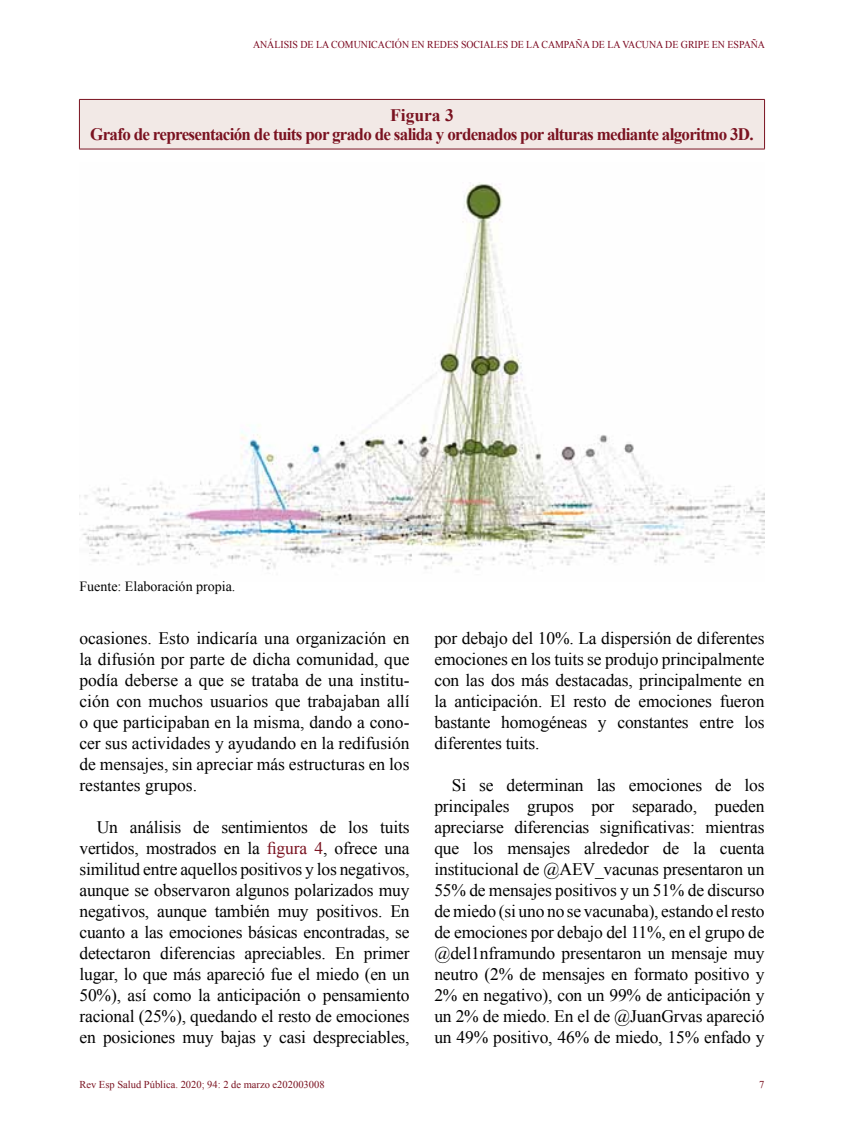
<style>
.page{position:relative;width:844px;height:1141px;background:#fff}
.page>*{position:absolute;margin:0;border:0;box-sizing:border-box;transform-origin:0 0}
.t1{font:17.5px/21px "Times New Roman";letter-spacing:-.01em;color:#000;text-align:justify}
.t2{font:700 17.5px/19.2px "Times New Roman";letter-spacing:-.04em;color:#7a1220;text-align:center}
.t3{font:14px "Times New Roman";color:#000}
.t4{font:10.5px "Times New Roman";color:#7a071e;scale:.94 1}
.t5{font:10.5px "Times New Roman";color:#7a1220}
.s1{color:#7a1220}
</style>
<div class="page">
<div style="left:79px;top:99px;width:685px;height:50px;background:#f2e9e6"></div>
<hr style="left:79px;top:100px;width:1px;height:49px;background:#7a1220">
<hr style="left:764px;top:100px;width:1px;height:49px;background:#7a1220">
<hr style="left:79px;top:99px;width:685px;height:1px;background:#7a1220">
<hr style="left:79px;top:149px;width:685px;height:1px;background:#7a1220">
<img style="left:79px;top:182px;width:685px;height:390px">
<p class="t4" style="left:253px;top:38px;width:546px">ANÁLISIS DE LA COMUNICACIÓN EN REDES SOCIALES DE LA CAMPAÑA DE LA VACUNA DE GRIPE EN ESPAÑA</p>
<p class="t2" style="left:90px;top:105px;width:665px">Figura 3<br>Grafo de representación de tuits por grado de salida y ordenados por alturas mediante algoritmo 3D.</p>
<p class="t3" style="left:79px;top:577px;width:157px">Fuente: Elaboración propia.</p>
<p class="t1" style="left:79px;top:628px;width:331px">ocasiones. Esto indicaría una organización en la difusión por parte de dicha comunidad, que podía deberse a que se trataba de una institu&shy;ción con muchos usuarios que trabajaban allí o que participaban en la misma, dando a cono&shy;cer sus actividades y ayudando en la redifusión de mensajes, sin apreciar más estructuras en los restantes grupos.</p>
<p class="t1" style="left:79px;top:817px;width:331px;text-indent:17px">Un análisis de sentimientos de los tuits vertidos, mostrados en la <span class="s1">figura 4</span>, ofrece una similitud entre aquellos positivos y los negativos, aunque se observaron algunos polarizados muy negativos, aunque también muy positivos. En cuanto a las emociones básicas encontradas, se detectaron diferencias apreciables. En primer lugar, lo que más apareció fue el miedo (en un 50%), así como la anticipación o pensamiento racional (25%), quedando el resto de emociones en posiciones muy bajas y casi despreciables,</p>
<p class="t1" style="left:434px;top:628px;width:331px">por debajo del 10%. La dispersión de diferentes emociones en los tuits se produjo principalmente con las dos más destacadas, principalmente en la anticipación. El resto de emociones fueron bastante homogéneas y constantes entre los diferentes tuits.</p>
<p class="t1" style="left:434px;top:775px;width:331px;text-indent:17px">Si se determinan las emociones de los principales grupos por separado, pueden apreciarse diferencias significativas: mientras que los mensajes alrededor de la cuenta institucional de @AEV_vacunas presentaron un 55% de mensajes positivos y un 51% de discurso de miedo (si uno no se vacunaba), estando el resto de emociones por debajo del 11%, en el grupo de @del1nframundo presentaron un mensaje muy neutro (2% de mensajes en formato positivo y 2% en negativo), con un 99% de anticipación y un 2% de miedo. En el de @JuanGrvas apareció un 49% positivo, 46% de miedo, 15% enfado y</p>
<p class="t5" style="left:79px;top:1077px;width:246px">Rev Esp Salud Pública. 2020; 94: 2 de marzo e202003008</p>
<p class="t5" style="left:759px;top:1077px;width:7px">7</p>
</div>
